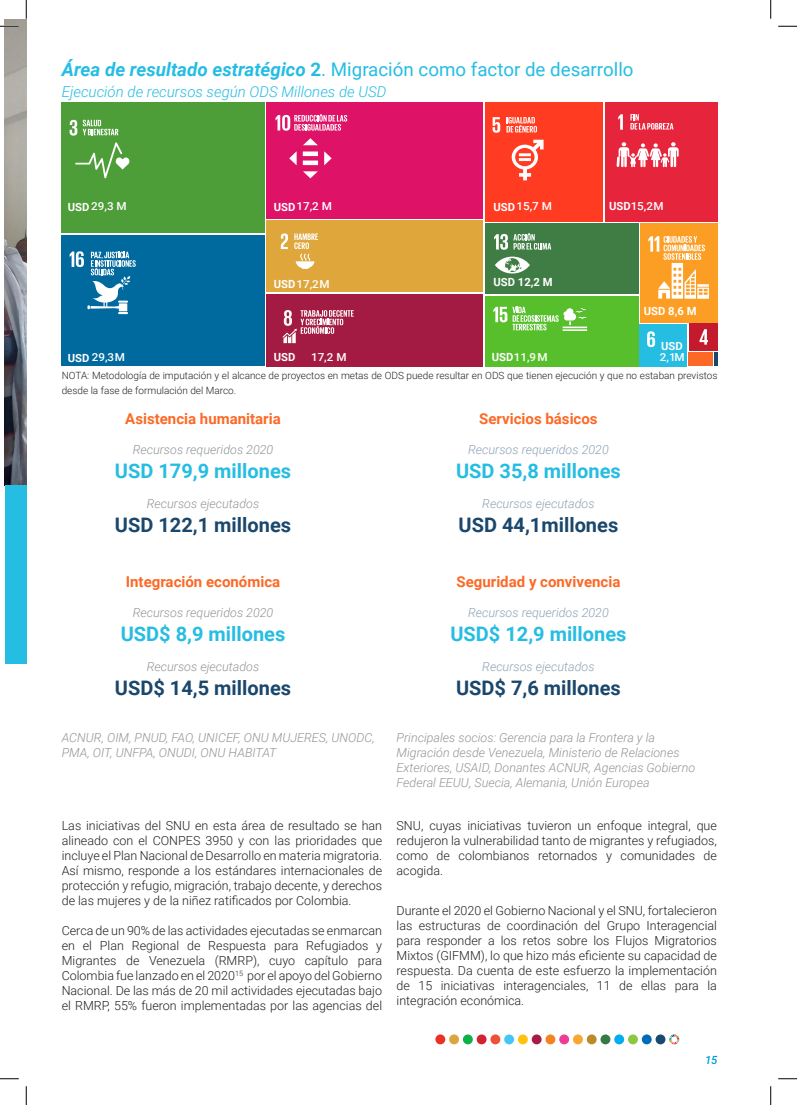
<style>
.page{position:relative;width:797px;height:1105px;background:#fff}
.page>*{position:absolute;margin:0;border:0;box-sizing:border-box;transform-origin:0 0}
.t1{font:700 20px "Roboto";color:#26bde3}
.t2{font:700 20px "Roboto";color:#1a476b}
.Heading_3{font:18.75px "Roboto";color:#26bde3}
.t3{font:700 15px "Roboto";color:#fc6926}
.Heading_3-2{font:italic 300 15px "Roboto";color:#26bde3}
.No_Spacing{font:300 12.5px/15px "Roboto";color:#231f20;text-align:justify}
.t4{font:italic 300 12.5px/15px "Roboto";color:#939598}
.t5{font:italic 300 12.5px "Roboto";color:#8ca3b5}
.Heading_3-3{font:700 11.25px "Roboto";color:#fff}
.t6{font:italic 500 11.25px "Roboto";color:#009edb}
.Heading_3-4{font:500 11px "Roboto";color:#fff;scale:1.06 1}
.t7{font:300 10px/15px "Roboto";color:#231f20}
.s1{font-weight:700;font-style:italic}
.s2{font-weight:700}
.s3{font-weight:700;font-size:11.25px}
</style>
<div class="page">
<svg style="left:669px;top:1034px;width:10px;height:10px"></svg>
<div style="left:655px;top:1034px;width:10px;height:10px;background:#174a6e;border-radius:50%"></div>
<div style="left:545px;top:1034px;width:10px;height:10px;background:#f58221;border-radius:50%"></div>
<div style="left:600px;top:1034px;width:10px;height:10px;background:#387a45;border-radius:50%"></div>
<div style="left:490px;top:1034px;width:10px;height:10px;background:#f04f38;border-radius:50%"></div>
<div style="left:628px;top:1034px;width:10px;height:10px;background:#8cc740;border-radius:50%"></div>
<div style="left:518px;top:1034px;width:10px;height:10px;background:#ffc20d;border-radius:50%"></div>
<div style="left:573px;top:1034px;width:10px;height:10px;background:#faa633;border-radius:50%"></div>
<div style="left:463px;top:1034px;width:10px;height:10px;background:#0db04a;border-radius:50%"></div>
<div style="left:641px;top:1034px;width:10px;height:10px;background:#006bb8;border-radius:50%"></div>
<div style="left:531px;top:1034px;width:10px;height:10px;background:#a61c45;border-radius:50%"></div>
<div style="left:586px;top:1034px;width:10px;height:10px;background:#ba8a2b;border-radius:50%"></div>
<div style="left:476px;top:1034px;width:10px;height:10px;background:#d12433;border-radius:50%"></div>
<div style="left:614px;top:1034px;width:10px;height:10px;background:#00adf0;border-radius:50%"></div>
<div style="left:504px;top:1034px;width:10px;height:10px;background:#45c7f5;border-radius:50%"></div>
<div style="left:559px;top:1034px;width:10px;height:10px;background:#ed3d96;border-radius:50%"></div>
<div style="left:449px;top:1034px;width:10px;height:10px;background:#dba63d;border-radius:50%"></div>
<div style="left:435px;top:1034px;width:10px;height:10px;background:#ed3024;border-radius:50%"></div>
<img style="left:5px;top:20px;width:21px;height:465px">
<div style="left:5px;top:485px;width:21px;height:179px;background:#26bde3"></div>
<div style="left:62px;top:102px;width:203px;height:131px;background:#4d9e38"></div>
<div style="left:266px;top:102px;width:217px;height:117px;background:#de1266"></div>
<div style="left:484px;top:102px;width:118px;height:120px;background:#ff3b21"></div>
<div style="left:484px;top:223px;width:154px;height:71px;background:#407d45"></div>
<div style="left:639px;top:223px;width:78px;height:100px;background:#fc9e24"></div>
<div style="left:639px;top:324px;width:48px;height:42px;background:#26bde3"></div>
<div style="left:688px;top:323px;width:29px;height:28px;background:#c41a2e"></div>
<div style="left:688px;top:352px;width:25px;height:14px;background:#fc6926"></div>
<hr style="left:714px;top:352px;width:3px;height:14px;background:#1a476b">
<div style="left:484px;top:296px;width:154px;height:70px;background:#57bf2b"></div>
<div style="left:605px;top:102px;width:112px;height:120px;background:#e6243b"></div>
<div style="left:266px;top:221px;width:217px;height:71px;background:#dea63b"></div>
<div style="left:266px;top:294px;width:217px;height:72px;background:#a31a42"></div>
<div style="left:62px;top:236px;width:203px;height:130px;background:#00699e"></div>
<svg style="left:70px;top:120px;width:7px;height:16px"></svg>
<svg style="left:75px;top:142px;width:54px;height:36px"></svg>
<svg style="left:83px;top:120px;width:35px;height:15px"></svg>
<svg style="left:70px;top:251px;width:66px;height:63px"></svg>
<svg style="left:275px;top:114px;width:72px;height:17px"></svg>
<hr style="left:303px;top:161px;width:15px;height:4px;background:#fff">
<div style="left:303px;top:151px;width:15px;height:5px;background:#fff"></div>
<svg style="left:303px;top:138px;width:15px;height:7px"></svg>
<svg style="left:324px;top:151px;width:7px;height:14px"></svg>
<svg style="left:303px;top:171px;width:15px;height:7px"></svg>
<svg style="left:289px;top:152px;width:7px;height:13px"></svg>
<svg style="left:492px;top:117px;width:8px;height:16px"></svg>
<svg style="left:511px;top:140px;width:32px;height:40px"></svg>
<svg style="left:506px;top:117px;width:31px;height:16px"></svg>
<svg style="left:618px;top:114px;width:5px;height:16px"></svg>
<svg style="left:616px;top:142px;width:62px;height:26px"></svg>
<svg style="left:630px;top:114px;width:43px;height:16px"></svg>
<svg style="left:281px;top:233px;width:7px;height:16px"></svg>
<svg style="left:294px;top:233px;width:24px;height:36px"></svg>
<svg style="left:495px;top:257px;width:35px;height:16px"></svg>
<svg style="left:494px;top:233px;width:57px;height:17px"></svg>
<svg style="left:282px;top:310px;width:72px;height:33px"></svg>
<hr style="left:562px;top:329px;width:25px;height:2px;background:#fff">
<svg style="left:493px;top:307px;width:94px;height:23px"></svg>
<svg style="left:648px;top:236px;width:61px;height:63px"></svg>
<svg style="left:647px;top:331px;width:8px;height:16px"></svg>
<svg style="left:699px;top:329px;width:9px;height:16px"></svg>
<svg style="left:0;top:25px;width:19px;height:2px"></svg>
<svg style="left:778px;top:25px;width:19px;height:2px"></svg>
<svg style="left:0;top:1078px;width:19px;height:1px"></svg>
<svg style="left:778px;top:1078px;width:19px;height:1px"></svg>
<svg style="left:25px;top:0;width:2px;height:19px"></svg>
<svg style="left:25px;top:1086px;width:2px;height:19px"></svg>
<svg style="left:770px;top:0;width:1px;height:19px"></svg>
<svg style="left:770px;top:1086px;width:1px;height:19px"></svg>
<p class="Heading_3" style="left:62px;top:56px;width:573px"><span class="s1">Área de resultado estratégico</span> <span class="s2">2</span>. Migración como factor de desarrollo</p>
<p class="Heading_3-2" style="left:62px;top:81px;width:326px">Ejecución de recursos según ODS Millones de USD</p>
<p class="Heading_3-4" style="left:68px;top:199px;width:57px"><span class="s3">USD</span> 29,3 M</p>
<p class="Heading_3-4" style="left:274px;top:199px;width:56px"><span class="s3">USD</span>17,2 M</p>
<p class="Heading_3-4" style="left:493px;top:199px;width:57px"><span class="s3">USD</span>15,7 M</p>
<p class="Heading_3-4" style="left:609px;top:199px;width:53px"><span class="s3">USD</span>15,2 M</p>
<p class="Heading_3-4" style="left:68px;top:350px;width:55px"><span class="s3">USD</span> 29,3 M</p>
<p class="Heading_3-4" style="left:274px;top:277px;width:54px"><span class="s3">USD</span>17,2 M</p>
<p class="Heading_3-3" style="left:493px;top:274px;width:61px">USD 12,2 M</p>
<p class="Heading_3-3" style="left:643px;top:304px;width:54px">USD 8,6 M</p>
<p class="Heading_3-3" style="left:661px;top:338px;width:23px">USD</p>
<p class="Heading_3-3" style="left:274px;top:349px;width:23px">USD</p>
<p class="Heading_3-4" style="left:311px;top:350px;width:35px">17,2 M</p>
<p class="Heading_3-4" style="left:491px;top:350px;width:54px"><span class="s3">USD</span>11,9 M</p>
<p class="Heading_3-4" style="left:660px;top:350px;width:25px">2,1 M</p>
<p class="t7" style="left:62px;top:368px;width:657px">NOTA: Metodología de imputación y el alcance de proyectos en metas de ODS puede resultar en ODS que tienen ejecución y que no estaban previstos desde la fase de formulación del Marco.</p>
<p class="t3" style="left:125px;top:408px;width:157px">Asistencia humanitaria</p>
<p class="t4" style="left:133px;top:442px;width:142px">Recursos requeridos 2020</p>
<p class="t1" style="left:115px;top:457px;width:178px">USD 179,9 millones</p>
<p class="t4" style="left:147px;top:496px;width:114px">Recursos ejecutados</p>
<p class="t2" style="left:115px;top:511px;width:178px">USD 122,1 millones</p>
<p class="t3" style="left:126px;top:571px;width:156px">Integración económica</p>
<p class="t4" style="left:133px;top:605px;width:142px">Recursos requeridos 2020</p>
<p class="t1" style="left:121px;top:620px;width:166px">USD$ 8,9 millones</p>
<p class="t4" style="left:147px;top:659px;width:114px">Recursos ejecutados</p>
<p class="t2" style="left:115px;top:674px;width:178px">USD$ 14,5 millones</p>
<p class="t3" style="left:479px;top:408px;width:120px">Servicios básicos</p>
<p class="t5" style="left:468px;top:441px;width:142px">Recursos requeridos 2020</p>
<p class="t1" style="left:456px;top:457px;width:166px">USD 35,8 millones</p>
<p class="t5" style="left:482px;top:495px;width:114px">Recursos ejecutados</p>
<p class="t2" style="left:458px;top:511px;width:161px">USD 44,1millones</p>
<p class="t3" style="left:456px;top:571px;width:165px">Seguridad y convivencia</p>
<p class="t5" style="left:468px;top:604px;width:142px">Recursos requeridos 2020</p>
<p class="t1" style="left:450px;top:620px;width:178px">USD$ 12,9 millones</p>
<p class="t5" style="left:482px;top:658px;width:114px">Recursos ejecutados</p>
<p class="t2" style="left:456px;top:674px;width:166px">USD$ 7,6 millones</p>
<p class="t4" style="left:62px;top:729px;width:314px">ACNUR, OIM, PNUD, FAO, UNICEF, ONU MUJERES, UNODC,<br>PMA, OIT, UNFPA, ONUDI, ONU HABITAT</p>
<p class="t4" style="left:396px;top:729px;width:300px">Principales socios: Gerencia para la Frontera y la Migración desde Venezuela, Ministerio de Relaciones Exteriores, USAID, Donantes ACNUR, Agencias Gobierno Federal EEUU, Suecia, Alemania, Unión Europea</p>
<p class="No_Spacing" style="left:62px;top:817px;width:322px">Las iniciativas del SNU en esta área de resultado se han alineado con el CONPES 3950 y con las prioridades que incluye el Plan Nacional de Desarrollo en materia migratoria.<br>Así mismo, responde a los estándares internacionales de protección y refugio, migración, trabajo decente, y derechos de las mujeres y de la niñez ratificados por Colombia.</p>
<p class="No_Spacing" style="left:62px;top:922px;width:322px">Cerca de un 90% de las actividades ejecutadas se enmarcan en el Plan Regional de Respuesta para Refugiados y Migrantes de Venezuela (RMRP), cuyo capítulo para Colombia fue lanzado en el 2020<sup>15</sup> por el apoyo del Gobierno Nacional. De las más de 20 mil actividades ejecutadas bajo el RMRP, 55% fueron implementadas por las agencias del</p>
<p class="No_Spacing" style="left:396px;top:817px;width:322px">SNU, cuyas iniciativas tuvieron un enfoque integral, que redujeron la vulnerabilidad tanto de migrantes y refugiados, como de colombianos retornados y comunidades de acogida.</p>
<p class="No_Spacing" style="left:396px;top:902px;width:322px">Durante el 2020 el Gobierno Nacional y el SNU, fortalecieron las estructuras de coordinación del Grupo Interagencial para responder a los retos sobre los Flujos Migratorios Mixtos (GIFMM), lo que hizo más eficiente su capacidad de respuesta. Da cuenta de este esfuerzo la implementación de 15 iniciativas interagenciales, 11 de ellas para la integración económica.</p>
<p class="t6" style="left:705px;top:1052px;width:14px">15</p>
</div>
